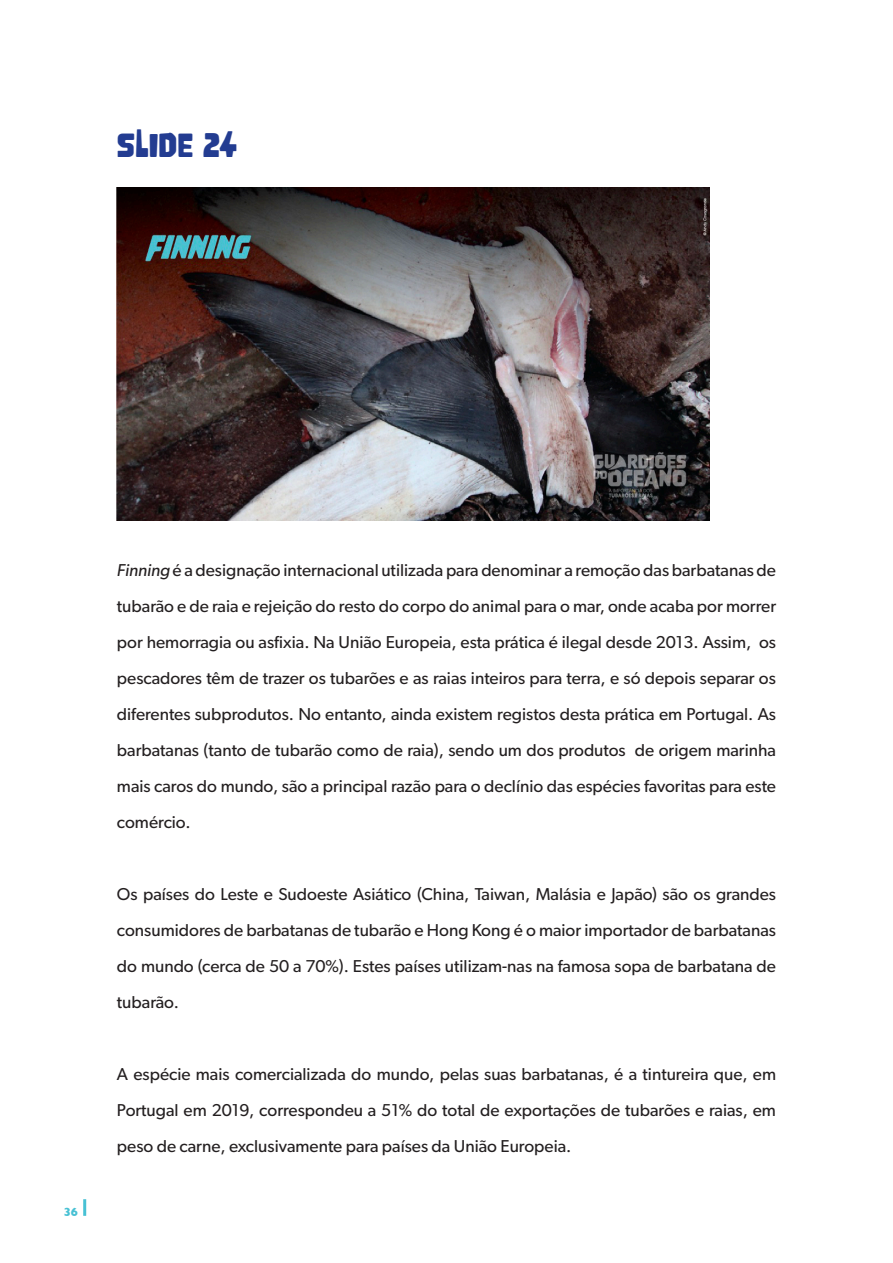
<style>
.page{position:relative;width:893px;height:1263px;background:#fff}
.page>*{position:absolute;margin:0;border:0;box-sizing:border-box;transform-origin:0 0}
.t1{font:30px "Nove";color:#233c91}
.t2{font:17.25px/36px "Gibson";color:#231f20;text-align:justify}
.t3{font:700 12px "Gill Sans";color:#48c1d4}
.s1{font-style:italic}
</style>
<div class="page">
<hr style="left:83px;top:1199px;width:3px;height:17px;background:#48c1d4">
<img style="left:117px;top:187px;width:593px;height:333px">
<h1 class="t1" style="left:117px;top:128px;width:122px">SLIDE 24</h1>
<p class="t3" style="left:64px;top:1202px;width:16px">36</p>
<p class="t2" style="left:117px;top:552px;width:661px"><span class="s1">Finning</span> é a designação internacional utilizada para denominar a remoção das barbatanas de tubarão e de raia e rejeição do resto do corpo do animal para o mar, onde acaba por morrer por hemorragia ou asfixia. Na União Europeia, esta prática é ilegal desde 2013. Assim, os pescadores têm de trazer os tubarões e as raias inteiros para terra, e só depois separar os diferentes subprodutos. No entanto, ainda existem registos desta prática em Portugal. As barbatanas (tanto de tubarão como de raia), sendo um dos produtos de origem marinha mais caros do mundo, são a principal razão para o declínio das espécies favoritas para este comércio.</p>
<p class="t2" style="left:117px;top:876px;width:661px">Os países do Leste e Sudoeste Asiático (China, Taiwan, Malásia e Japão) são os grandes consumidores de barbatanas de tubarão e Hong Kong é o maior importador de barbatanas do mundo (cerca de 50 a 70%). Estes países utilizam-nas na famosa sopa de barbatana de tubarão.</p>
<p class="t2" style="left:117px;top:1056px;width:661px">A espécie mais comercializada do mundo, pelas suas barbatanas, é a tintureira que, em Portugal em 2019, correspondeu a 51% do total de exportações de tubarões e raias, em peso de carne, exclusivamente para países da União Europeia.</p>
</div>
